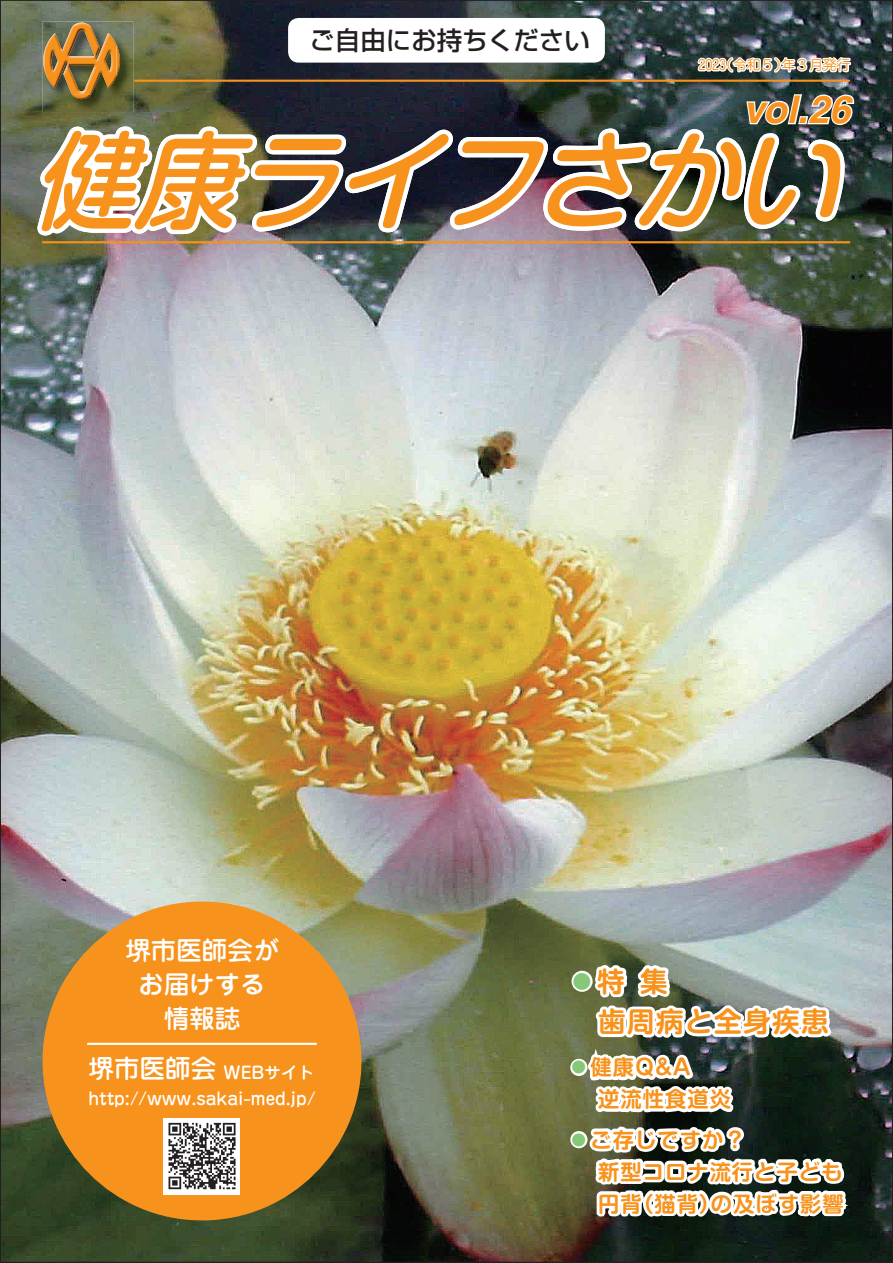
<style>
.page{position:relative;width:893px;height:1263px;background:#fff}
.page>*{position:absolute;margin:0;border:0;box-sizing:border-box;transform-origin:0 0}
.t1{font:italic 500 106.35px "Shin M Go Pro";color:#f7931d}
.t2{font:italic 700 38.25px "Helvetica";color:#f7931d}
.t3{font:700 27.6px/40.3px "Shin M Go Pro De";letter-spacing:.05em;color:#f7931d}
.t4{font:500 25.5px/34px "Jun 34 Pro";color:#fff;text-align:center}
.t5{font:500 25.5px "Shin Go Pro";color:#231f20}
.t6{font:700 21.3px/32px "Shin M Go Pro De";letter-spacing:.05em;color:#f7931d}
.t7{font:500 16.95px/25.5px "Jun 34 Pro";color:#fff}
.t8{font:13.8px "Jun 201 Pro";color:#f7931d}
.s1{font-size:25.5px}
.s2{font-family:"Ryumin Pro";color:#85c878}
</style>
<div class="page">
<img style="left:2px;top:2px;width:889px;height:1258px">
<div style="left:43px;top:901px;width:318px;height:319px;background:#f7931d;border-radius:50%"></div>
<svg style="left:696px;top:43px;width:156px;height:32px"></svg>
<svg style="left:745px;top:92px;width:110px;height:34px"></svg>
<hr style="left:134px;top:80px;width:716px;height:2px;background:#f7931d">
<img style="left:37px;top:126px;width:808px;height:110px">
<hr style="left:42px;top:241px;width:808px;height:2px;background:#f7931d">
<img style="left:164px;top:1118px;width:76px;height:76px">
<hr style="left:87px;top:1043px;width:230px;height:2px;background:#fff">
<img style="left:519px;top:819px;width:349px;height:441px">
<div style="left:288px;top:18px;width:317px;height:45px;background:#fff;border-radius:11px"></div>
<img style="left:42px;top:22px;width:91px;height:90px">
<img style="left:43px;top:23px;width:47px;height:48px">
<img style="left:72px;top:45px;width:48px;height:54px">
<img style="left:45px;top:26px;width:71px;height:69px">
<p class="t5" style="left:309px;top:19px;width:282px">ご自由にお持ちください</p>
<p class="t8" style="left:698px;top:54px;width:154px">2023（令和５）年３月発行</p>
<h2 class="t2" style="left:743px;top:86px;width:109px">vol.26</h2>
<h1 class="t1" style="left:31px;top:95px;width:846px">健康ライフさかい</h1>
<p class="t4" style="left:125px;top:931px;width:155px">堺市医師会がお届けする情報誌</p>
<p class="t7" style="left:88px;top:1058px;width:229px"><span class="s1">堺市医師会</span> WEBサイトhttp://www.sakai-med.jp/</p>
<p class="t3" style="left:598px;top:958px;width:232px;text-indent:-30px"><span class="s2">●</span>特集<br>歯周病と全身疾患</p>
<p class="t6" style="left:598px;top:1049px;width:134px;text-indent:-30px"><span class="s2">●</span>健康Q&amp;A<br>逆流性食道炎</p>
<p class="t6" style="left:598px;top:1121px;width:247px;text-indent:-30px"><span class="s2">●</span>ご存じですか？<br>新型コロナ流行と子ども円背（猫背）の及ぼす影響</p>
</div>
